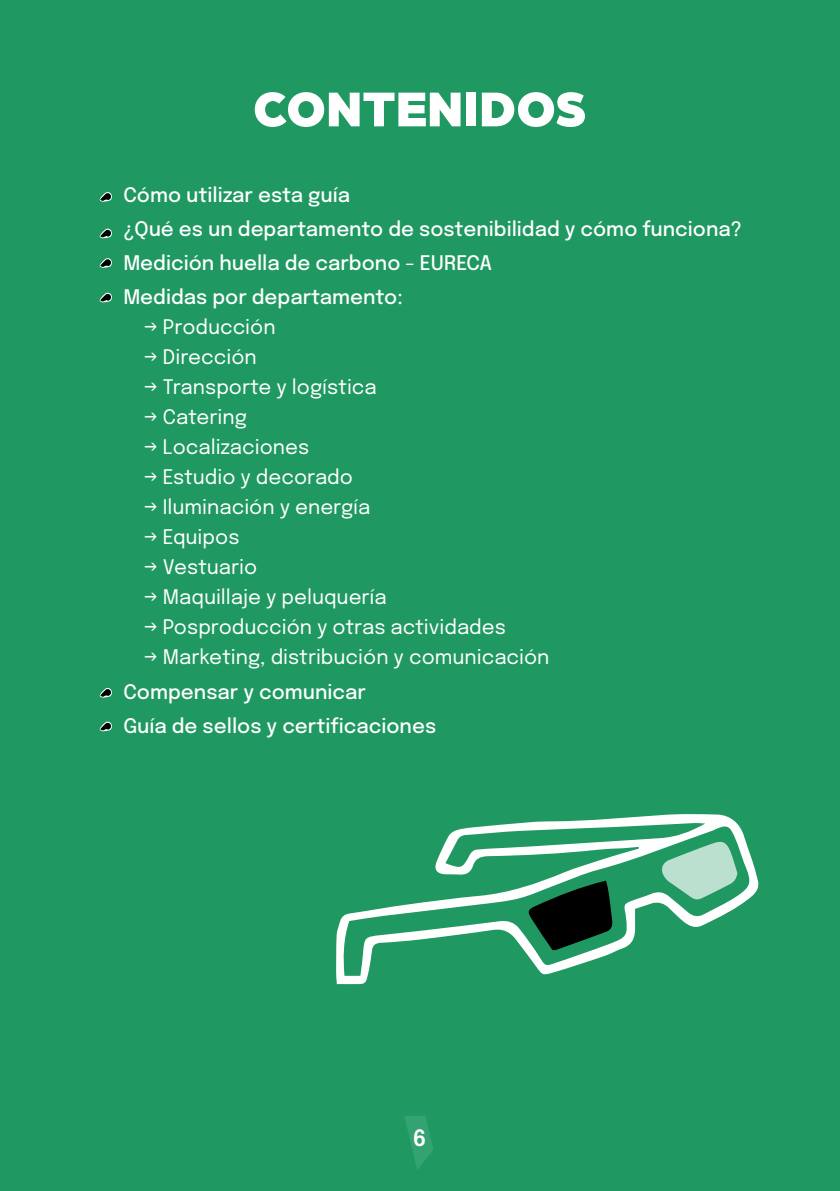
<style>
.page{position:relative;width:840px;height:1191px;background:#fff}
.page>*{position:absolute;margin:0;border:0;box-sizing:border-box;transform-origin:0 0}
.t1{font:900 52px "Arboria";color:#fff}
.t2{font:600 22.4px "Epilogue";color:#fff}
.t3{font:20px "Epilogue";color:#fff}
.t4{font:500 20px/34px "Epilogue";color:#fff}
</style>
<div class="page">
<div style="left:0;top:0;width:839px;height:1191px;background:#1f9961"></div>
<svg style="left:404px;top:1116px;width:29px;height:54px"></svg>
<svg style="left:336px;top:814px;width:423px;height:170px"></svg>
<svg style="left:527px;top:880px;width:85px;height:70px"></svg>
<svg style="left:659px;top:840px;width:78px;height:60px"></svg>
<svg style="left:99px;top:192px;width:13px;height:10px"></svg>
<svg style="left:99px;top:228px;width:13px;height:10px"></svg>
<svg style="left:99px;top:258px;width:13px;height:10px"></svg>
<svg style="left:99px;top:292px;width:13px;height:10px"></svg>
<svg style="left:99px;top:688px;width:13px;height:9px"></svg>
<svg style="left:99px;top:721px;width:13px;height:10px"></svg>
<h1 class="t1" style="left:253px;top:71px;width:335px">CONTENIDOS</h1>
<p class="t4" style="left:123px;top:177px;width:620px">Cómo utilizar esta guía<br>¿Qué es un departamento de sostenibilidad y cómo funciona?<br>Medición huella de carbono - EURECA<br>Medidas por departamento:</p>
<p class="t3" style="left:143px;top:313px;width:134px">→ Producción</p>
<p class="t3" style="left:143px;top:343px;width:115px">→ Dirección</p>
<p class="t3" style="left:143px;top:373px;width:235px">→ Transporte y logística</p>
<p class="t3" style="left:143px;top:403px;width:105px">→ Catering</p>
<p class="t3" style="left:143px;top:433px;width:167px">→ Localizaciones</p>
<p class="t3" style="left:143px;top:463px;width:211px">→ Estudio y decorado</p>
<p class="t3" style="left:143px;top:493px;width:228px">→ Iluminación y energía</p>
<p class="t3" style="left:143px;top:523px;width:98px">→ Equipos</p>
<p class="t3" style="left:143px;top:553px;width:115px">→ Vestuario</p>
<p class="t3" style="left:143px;top:583px;width:245px">→ Maquillaje y peluquería</p>
<p class="t3" style="left:143px;top:613px;width:364px">→ Posproducción y otras actividades</p>
<p class="t3" style="left:143px;top:643px;width:407px">→ Marketing, distribución y comunicación</p>
<p class="t4" style="left:123px;top:673px;width:314px">Compensar y comunicar<br>Guía de sellos y certificaciones</p>
<p class="t2" style="left:412px;top:1121px;width:15px">6</p>
</div>
